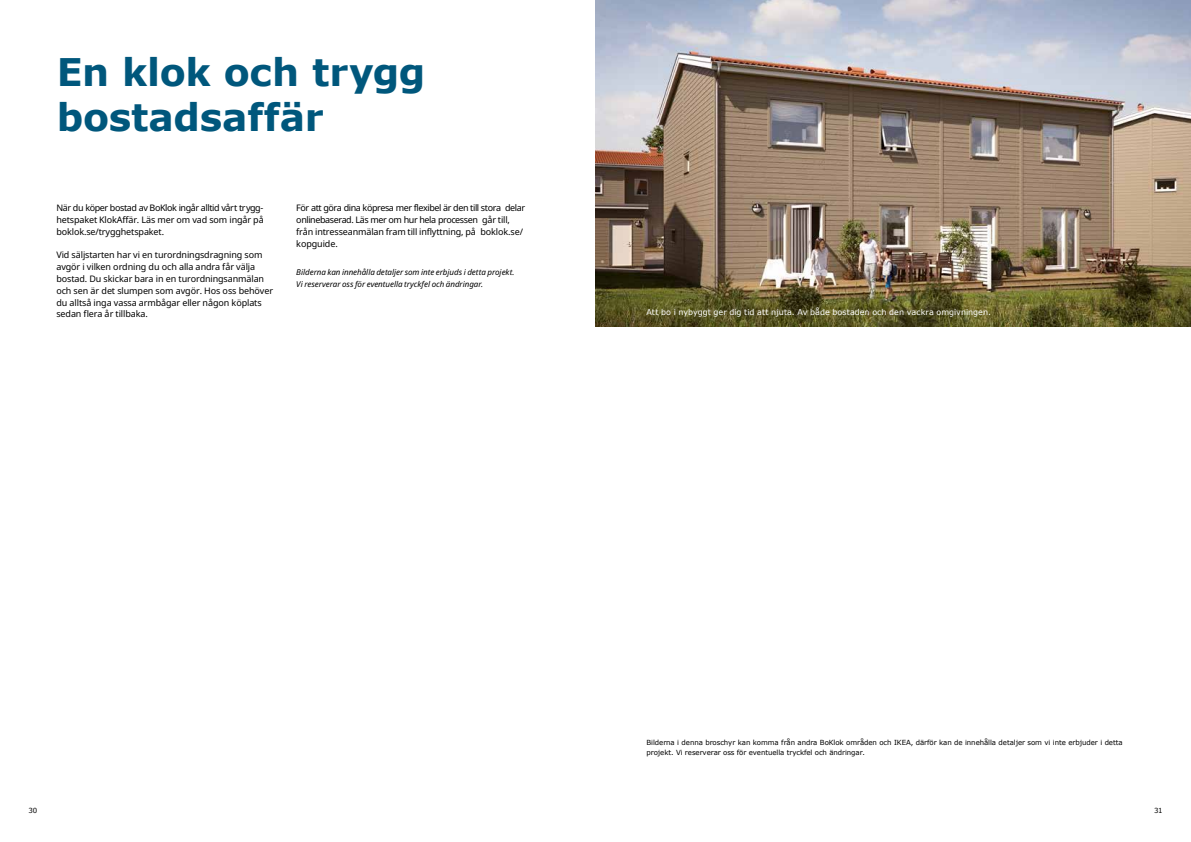
<style>
.page{position:relative;width:1191px;height:842px;background:#fff}
.page>*{position:absolute;margin:0;border:0;box-sizing:border-box;transform-origin:0 0}
.t1{font:700 38px/45.6px "Verdana";letter-spacing:-.005em;color:#00577c}
.t2{font:9px/11.8px "Noto IKEA Latin";letter-spacing:-.015em;color:#000;text-align:justify}
.t3{font:9px/11.8px "Noto IKEA Latin";letter-spacing:-.045em;color:#000}
.t4{font:italic 8px/11.8px "Noto IKEA Latin";letter-spacing:-.005em;color:#000}
.t5{font:8px "Verdana";color:#fff}
.t6{font:7px/10px "Verdana";letter-spacing:-.01em;color:#000}
</style>
<div class="page">
<img style="left:595px;top:0;width:596px;height:326px">
<h1 class="t1" style="left:57px;top:49px;width:370px">En klok och trygg bostadsaffär</h1>
<p class="t2" style="left:56px;top:202px;width:209px">När du köper bostad av BoKlok ingår alltid vårt trygg&shy;hetspaket KlokAffär. Läs mer om vad som ingår på boklok.se/trygghetspaket.</p>
<p class="t2" style="left:56px;top:249px;width:218px;text-align:left">Vid säljstarten har vi en turordningsdragning som avgör i vilken ordning du och alla andra får välja bostad. Du skickar bara in en turordningsanmälan och sen är det slumpen som avgör. Hos oss behöver du alltså inga vassa armbågar eller någon köplats sedan flera år tillbaka.</p>
<p class="t3" style="left:296px;top:202px;width:230px">För att göra dina köpresa mer flexibel är den till stora delar onlinebaserad. Läs mer om hur hela processen går till, från intresseanmälan fram till inflyttning, på boklok.se/ kopguide.</p>
<p class="t4" style="left:296px;top:266px;width:220px">Bilderna kan innehålla detaljer som inte erbjuds i detta projekt.<br>Vi reserverar oss för eventuella tryckfel och ändringar.</p>
<p class="t5" style="left:646px;top:307px;width:346px">Att bo i nybyggt ger dig tid att njuta. Av både bostaden och den vackra omgivningen.</p>
<p class="t6" style="left:646px;top:737px;width:477px">Bilderna i denna broschyr kan komma från andra BoKlok områden och IKEA, därför kan de innehålla detaljer som vi inte erbjuder i detta projekt. Vi reserverar oss för eventuella tryckfel och ändringar.</p>
<p class="t6" style="left:28px;top:806px;width:10px">30</p>
<p class="t6" style="left:1154px;top:806px;width:10px">31</p>
</div>
